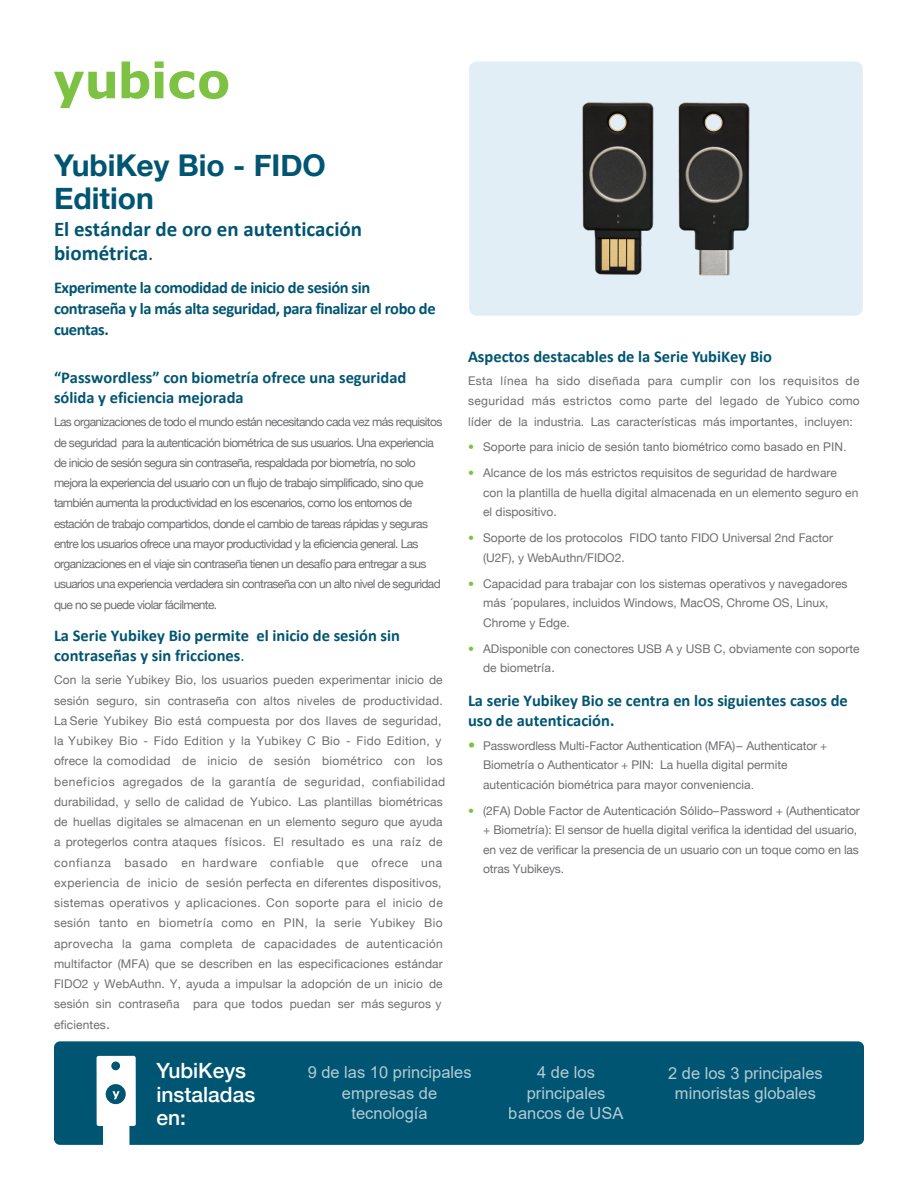
<style>
.page{position:relative;width:918px;height:1188px;background:#fff}
.page>*{position:absolute;margin:0;border:0;box-sizing:border-box;transform-origin:0 0}
.t1{font:700 30px/33px "Helvetica Neue";color:#005572}
.t2{font:700 21px/24px "Calibri";color:#005572}
.t3{font:500 21px/23.2px "Helvetica Neue";color:#fff}
.t4{font:700 16.5px/20.2px "Calibri";color:#005572}
.t5{font:16.5px/20.2px "Arial";color:#fff;text-align:center}
.t6{font:700 16.5px/21px "Calibri";letter-spacing:-.025em;color:#005572}
.t7{font:12px/20.2px "Helvetica Neue";color:#6d6e71}
.t8{font:12px/20.2px "Helvetica Neue";letter-spacing:-.055em;color:#6d6e71}
.t9{font:12px "Arial";color:#6d6e71}
.s1{font-weight:400}
.s2{font-family:"Arial"}
.s3{font-size:14.25px}
.s4{font-family:"Helvetica Neue";font-weight:300;color:#7dc242}
.s5{font-family:"Helvetica Neue"}
.s6{font-weight:300;color:#7dc242}
.s7{font-family:"Arial";font-size:14.25px}
.s8{font-weight:300;font-size:14.25px;color:#7dc242}
</style>
<div class="page">
<svg style="left:54px;top:72px;width:61px;height:36px"></svg>
<svg style="left:122px;top:62px;width:27px;height:37px"></svg>
<svg style="left:155px;top:62px;width:73px;height:37px"></svg>
<div style="left:54px;top:1041px;width:810px;height:104px;background:#005572;border-radius:6px"></div>
<svg style="left:97px;top:1056px;width:39px;height:89px;background:#d2e1e6"></svg>
<div style="left:469px;top:62px;width:394px;height:254px;background:#e1eef6;border-radius:8px"></div>
<img style="left:582px;top:102px;width:72px;height:173px">
<img style="left:678px;top:102px;width:72px;height:174px">
<h1 class="t1" style="left:54px;top:150px;width:273px">YubiKey Bio - FIDO<br>Edition</h1>
<h2 class="t2" style="left:54px;top:218px;width:310px">El estándar de oro en autenticación biométrica<span class="s1">.</span></h2>
<h3 class="t6" style="left:54px;top:278px;width:383px">Experimente la comodidad de inicio de sesión sin contraseña y la más alta seguridad, para finalizar el robo de cuentas.</h3>
<h3 class="t4" style="left:54px;top:368px;width:354px">“Passwordless” con biometría ofrece una seguridad sólida y eficiencia mejorada</h3>
<p class="t8" style="left:54px;top:413px;width:390px">Las organizaciones de todo el mundo est<span class="s2">á</span>n necesitando cada vez m<span class="s2">á</span>s requisitos de seguridad para la autenticaci<span class="s2">ó</span>n biom<span class="s2">é</span>trica de sus usuarios. Una experiencia de inicio de sesi<span class="s2">ó</span>n segura sin contrase<span class="s2">ñ</span>a, respaldada por biometr<span class="s2">í</span>a, no solo mejora la experiencia del usuario con un flujo de trabajo simplificado, sino que tambi<span class="s2">é</span>n aumenta la productividad en los escenarios, como los entornos de estaci<span class="s2">ó</span>n de trabajo compartidos, donde el cambio de tareas r<span class="s2">á</span>pidas y seguras entre los usuarios ofrece una mayor productividad y la eficiencia general. Las organizaciones en el viaje sin contrase<span class="s2">ñ</span>a tienen un desaf<span class="s2">í</span>o para entregar a sus usuarios una experiencia verdadera sin contrase<span class="s2">ñ</span>a con un alto nivel de seguridad que no se puede violar f<span class="s2">á</span>cilmente.</p>
<h3 class="t4" style="left:54px;top:626px;width:348px">La Serie Yubikey Bio permite el inicio de sesión sin contraseñas y sin fricciones<span class="s1">.</span></h3>
<p class="t7" style="left:54px;top:671px;width:393px">Con la serie Yubikey Bio, los usuarios pueden experimentar inicio de sesi<span class="s2">ó</span>n seguro, sin contrase<span class="s2">ñ</span>a con altos niveles de productividad.<br>La Serie Yubikey Bio est<span class="s2">á</span> compuesta por dos llaves de seguridad, la Yubikey Bio - Fido Edition y la Yubikey C Bio - Fido Edition, y ofrece la comodidad de inicio de sesi<span class="s2">ó</span>n biom<span class="s2">é</span>trico con los beneficios agregados de la garant<span class="s2">í</span>a de seguridad, confiabilidad durabilidad, y sello de calidad de Yubico. Las plantillas biom<span class="s2">é</span>tricas de huellas digitales se almacenan en un elemento seguro que ayuda a protegerlos contra ataques f<span class="s2">í</span>sicos. El resultado es una ra<span class="s2">í</span>z de confianza basado en hardware confiable que ofrece una experiencia de inicio de sesi<span class="s2">ó</span>n perfecta en diferentes dispositivos, sistemas operativos y aplicaciones. Con soporte para el inicio de sesi<span class="s2">ó</span>n tanto en biometr<span class="s2">í</span>a como en PIN, la serie Yubikey Bio aprovecha la gama completa de capacidades de autenticaci<span class="s2">ó</span>n multifactor (MFA) que se describen en las especificaciones est<span class="s2">á</span>ndar FIDO2 y WebAuthn. Y, ayuda a impulsar la adopci<span class="s2">ó</span>n de un inicio de sesi<span class="s2">ó</span>n sin contrase<span class="s2">ñ</span>a para que todos puedan ser m<span class="s2">á</span>s seguros y eficientes<span class="s3">.</span></p>
<h3 class="t4" style="left:468px;top:347px;width:306px">Aspectos destacables de la Serie YubiKey Bio</h3>
<p class="t7" style="left:468px;top:371px;width:393px;text-align:justify">Esta l<span class="s2">í</span>nea ha sido dise<span class="s2">ñ</span>ada para cumplir con los requisitos de seguridad m<span class="s2">á</span>s estrictos como parte del legado de Yubico como l<span class="s2">í</span>der de la industria. Las caracter<span class="s2">í</span>sticas m<span class="s2">á</span>s importantes, incluyen:</p>
<p class="t9" style="left:468px;top:441px;width:380px"><span class="s4">•</span> <span class="s5">Soporte para inicio de sesi</span>ón tanto biométrico como basado en PIN.</p>
<p class="t7" style="left:483px;top:464px;width:377px;line-height:19.5px;text-indent:-15px"><span class="s6">•</span> Alcance de los m<span class="s2">ás</span> estrictos requisitos de seguridad de hardware con la plantilla de huella digital almacenada en un elemento seguro en el dispositivo.</p>
<p class="t7" style="left:483px;top:529px;width:352px;line-height:19.5px;text-indent:-15px"><span class="s6">•</span> Soporte de los protocolos FIDO tanto FIDO Universal 2nd Factor (U2F), y WebAuthn/FIDO2.</p>
<p class="t7" style="left:483px;top:574px;width:366px;line-height:19.5px;text-indent:-15px"><span class="s6">•</span> Capacidad para trabajar con los sistemas operativos y navegadores m<span class="s2">ás ´populares</span>, incluidos Windows, MacOS, Chrome OS, Linux,<br>Chrome y Edge.</p>
<p class="t7" style="left:483px;top:639px;width:378px;line-height:19.5px;text-indent:-15px"><span class="s6">•</span> ADisponible con conectores USB A y USB C, obviamente con soporte de biometr<span class="s2">ía</span><span class="s7">.</span></p>
<h3 class="t4" style="left:468px;top:691px;width:381px">La serie Yubikey Bio se centra en los siguientes casos de uso de autenticación.</h3>
<p class="t7" style="left:483px;top:736px;width:346px;line-height:19.5px;text-indent:-15px"><span class="s8">•</span> Passwordless Multi-Factor Authentication (MFA)– Authenticator +<br>Biometr<span class="s2">ía</span> o Authenticator + PIN: La huella digital permite</p>
<p class="t9" style="left:483px;top:779px;width:272px"><span class="s5">autenticaci</span>ón biométrica para mayor conveniencia.</p>
<p class="t7" style="left:483px;top:801px;width:378px;line-height:19.5px;text-indent:-15px"><span class="s6">•</span> (2FA) Doble Factor de Autenticaci<span class="s2">ón Sólido</span>–Password + (Authenticator + Biometr<span class="s2">ía)</span>: El sensor de huella digital verifica la identidad del usuario, en vez de verificar la presencia de un usuario con un toque como en las otras Yubikeys.</p>
<h2 class="t3" style="left:157px;top:1058px;width:100px">YubiKeys instaladas en:</h2>
<h3 class="t5" style="left:308px;top:1063px;width:165px">9 de las 10 principales empresas de tecnología</h3>
<h3 class="t5" style="left:509px;top:1063px;width:116px">4 de los principales bancos de USA</h3>
<h3 class="t5" style="left:668px;top:1064px;width:156px">2 de los 3 principales minoristas globales</h3>
</div>
